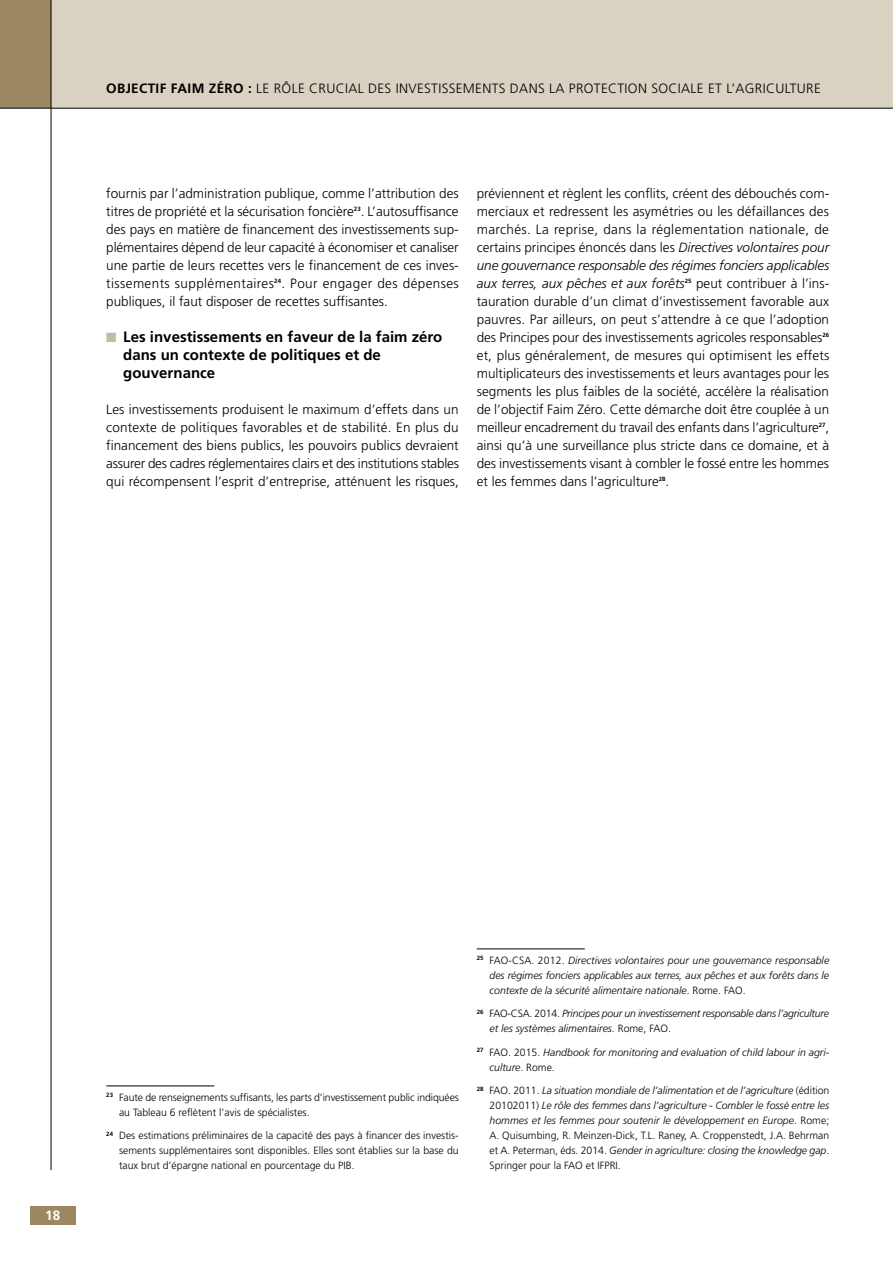
<style>
.page{position:relative;width:893px;height:1263px;background:#fff}
.page>*{position:absolute;margin:0;border:0;box-sizing:border-box;transform-origin:0 0}
.t1{font:700 15px/18px "Frutiger LT Std";color:#000}
.t2{font:300 13.5px/18px "Frutiger LT Std";letter-spacing:.005em;color:#000;text-align:justify}
.t3{font:300 13.5px "Frutiger LT Std";letter-spacing:.025em;color:#000}
.t4{font:700 13.5px "Frutiger LT Std";color:#fff}
.t5{font:italic 300 10.5px/15px "Frutiger LT Std";color:#000;text-align:justify}
.t6{font:300 10.5px/15px "Frutiger LT Std";color:#000}
.t7{font:italic 300 10.5px/15px "Frutiger LT Std";letter-spacing:-.02em;color:#000}
.s1{font-weight:700}
.s2{color:#c6baa3}
.s3{font-style:italic}
.s4{font-style:normal}
</style>
<div class="page">
<div style="left:0;top:0;width:893px;height:108px;background:#d9d1c2"></div>
<div style="left:30px;top:1206px;width:45px;height:18px;background:#9b8862"></div>
<div style="left:0;top:0;width:51px;height:108px;background:#9b8862"></div>
<hr style="left:0;top:108px;width:893px;height:1px;background:#000">
<hr style="left:51px;top:0;width:1px;height:1170px;background:#000">
<hr style="left:106px;top:1086px;width:108px;height:1px;background:#000">
<hr style="left:477px;top:949px;width:108px;height:1px;background:#000">
<p class="t3" style="left:106px;top:81px;width:716px"><span class="s1">Objectif Faim Zéro :</span> Le rôle crucial des investissements dans la protection sociale et l’agriculture</p>
<p class="t2" style="left:106px;top:185px;width:354px">fournis par l’administration publique, comme l’attribution des titres de propriété et la sécurisation foncière<sup>23</sup>. L’autosuffisance des pays en matière de financement des investissements sup&shy;plémentaires dépend de leur capacité à économiser et canaliser une partie de leurs recettes vers le financement de ces inves&shy;tissements supplémentaires<sup>24</sup>. Pour engager des dépenses publiques, il faut disposer de recettes suffisantes.</p>
<p class="t1" style="left:123px;top:328px;width:320px;text-indent:-17px"><span class="s2">■</span> Les investissements en faveur de la faim zéro dans un contexte de politiques et de gouvernance</p>
<p class="t2" style="left:106px;top:401px;width:354px">Les investissements produisent le maximum d’effets dans un contexte de politiques favorables et de stabilité. En plus du financement des biens publics, les pouvoirs publics devraient assurer des cadres réglementaires clairs et des institutions stables qui récompensent l’esprit d’entreprise, atténuent les risques,</p>
<p class="t2" style="left:477px;top:185px;width:354px">préviennent et règlent les conflits, créent des débouchés com&shy;merciaux et redressent les asymétries ou les défaillances des marchés. La reprise, dans la réglementation nationale, de certains principes énoncés dans les <span class="s3">Directives volontaires pour une gouvernance responsable des régimes fonciers applicables aux terres, aux pêches et aux forêts</span><sup>25</sup> peut contribuer à l’ins&shy;tauration durable d’un climat d’investissement favorable aux pauvres. Par ailleurs, on peut s’attendre à ce que l’adoption des Principes pour des investissements agricoles responsables<sup>26 </sup>et, plus généralement, de mesures qui optimisent les effets multiplicateurs des investissements et leurs avantages pour les segments les plus faibles de la société, accélère la réalisation de l’objectif Faim Zéro. Cette démarche doit être couplée à un meilleur encadrement du travail des enfants dans l’agriculture<sup>27</sup>, ainsi qu’à une surveillance plus stricte dans ce domaine, et à des investissements visant à combler le fossé entre les hommes et les femmes dans l’agriculture<sup>28</sup>.</p>
<p class="t4" style="left:45px;top:1207px;width:17px">18</p>
<p class="t6" style="left:119px;top:1090px;width:341px;text-indent:-13px"><sup>23</sup> Faute de renseignements suffisants, les parts d’investissement public indiquées au Tableau 6 reflètent l’avis de spécialistes.</p>
<p class="t6" style="left:119px;top:1128px;width:341px;text-align:justify;text-indent:-13px"><sup>24</sup> Des estimations préliminaires de la capacité des pays à financer des investis&shy;sements supplémentaires sont disponibles. Elles sont établies sur la base du taux brut d’épargne national en pourcentage du PIB.</p>
<p class="t5" style="left:489px;top:953px;width:341px;text-indent:-13px"><sup>25</sup> <span class="s4">FAO-CSA. 2012.</span> Directives volontaires pour une gouvernance responsable des régimes fonciers applicables aux terres, aux pêches et aux forêts dans le contexte de la sécurité alimentaire nationale<span class="s4">. Rome. FAO.</span></p>
<p class="t7" style="left:489px;top:1006px;width:341px;text-indent:-13px"><sup>26</sup> <span class="s4">FAO-CSA. 2014.</span> Principes pour un investissement responsable dans l’agriculture et les systèmes alimentaires. <span class="s4">Rome, FAO.</span></p>
<p class="t5" style="left:489px;top:1045px;width:341px;text-indent:-13px"><sup>27</sup> <span class="s4">FAO. 2015.</span> Handbook for monitoring and evaluation of child labour in agri&shy;culture<span class="s4">. Rome.</span></p>
<p class="t5" style="left:489px;top:1083px;width:341px;text-indent:-13px"><sup>28</sup> <span class="s4">FAO. 2011.</span> La situation mondiale de l’alimentation et de l’agriculture <span class="s4">(édition 20102011)</span> Le rôle des femmes dans l’agriculture - Combler le fossé entre les hommes et les femmes pour soutenir le développement en Europe<span class="s4">. Rome; A. Quisumbing, R. Meinzen-Dick, T.L. Raney, A. Croppenstedt, J.A. Behrman et A. Peterman, éds. 2014.</span> Gender in agriculture: closing the knowledge gap<span class="s4">.<br>Springer pour la FAO et IFPRI.</span></p>
</div>
